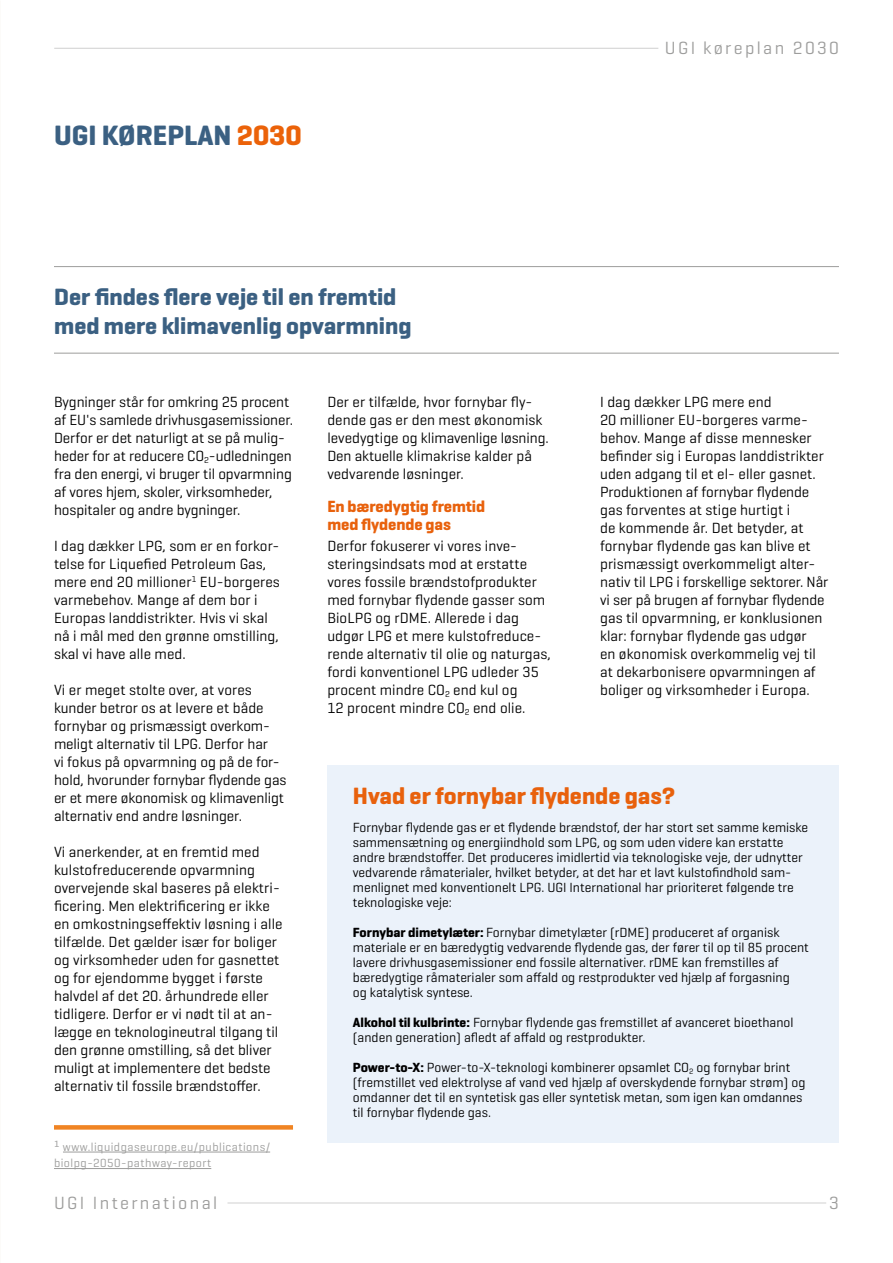
<style>
.page{position:relative;width:893px;height:1263px;background:#fff}
.page>*{position:absolute;margin:0;border:0;box-sizing:border-box;transform-origin:0 0}
.t1{font:700 28.5px "Geogrotesque";color:#3b6082}
.t2{font:700 24px/28.8px "Geogrotesque";color:#3b6082}
.t3{font:700 24px "Geogrotesque";color:#e8610c}
.t4{font:18px "Geogrotesque";letter-spacing:.13em;color:#9d9d9c}
.t5{font:700 16.5px/18px "Geogrotesque";letter-spacing:-.005em;color:#e8610c}
.t6{font:15px/18px "Geogrotesque";letter-spacing:.005em;color:#000}
.t7{font:13.5px/15px "Geogrotesque";color:#000}
.t8{font:12px/16.5px "Geogrotesque";letter-spacing:.04em;color:#9d9d9c}
.s1{color:#eb6209}
.s2{font-size:15px}
.s3{font-weight:700}
</style>
<div class="page">
<hr style="left:0;top:569px;width:1px;height:694px;background:#312321">
<hr style="left:54px;top:353px;width:785px;height:1px;background:#9d9d9c">
<hr style="left:54px;top:266px;width:785px;height:1px;background:#9d9d9c">
<hr style="left:63px;top:1152px;width:207px;height:1px;background:#9d9d9c">
<hr style="left:54px;top:1168px;width:157px;height:1px;background:#9d9d9c">
<div style="left:54px;top:1125px;width:239px;height:5px;background:#f08423"></div>
<div style="left:327px;top:765px;width:512px;height:378px;background:#ebf2fa"></div>
<hr style="left:227px;top:1202px;width:599px;height:1px;background:#d0d0d0">
<hr style="left:54px;top:48px;width:604px;height:1px;background:#d0d0d0">
<h1 class="t1" style="left:54px;top:117px;width:249px">UGI KØREPLAN <span class="s1">2030</span></h1>
<h2 class="t2" style="left:54px;top:282px;width:359px">Der findes flere veje til en fremtid med mere klimavenlig opvarmning</h2>
<p class="t4" style="left:665px;top:37px;width:176px">UGI køreplan 2030</p>
<p class="t6" style="left:54px;top:393px;width:241px">Bygninger står for omkring 25 procent af EU's samlede drivhusgasemissioner.<br>Derfor er det naturligt at se på mulig&shy;heder for at reducere CO<sub>2</sub>-udledningen fra den energi, vi bruger til opvarmning af vores hjem, skoler, virksomheder, hospitaler og andre bygninger.</p>
<p class="t6" style="left:54px;top:537px;width:227px">I dag dækker LPG, som er en forkor&shy;telse for Liquefied Petroleum Gas, mere end 20 millioner<sup>1</sup> EU-borgeres varmebehov. Mange af dem bor i<br>Europas landdistrikter. Hvis vi skal nå i mål med den grønne omstilling, skal vi have alle med.</p>
<p class="t6" style="left:54px;top:681px;width:234px">Vi er meget stolte over, at vores kunder betror os at levere et både fornybar og prismæssigt overkom&shy;meligt alternativ til LPG. Derfor har<br>vi fokus på opvarmning og på de for&shy;hold, hvorunder fornybar flydende gas er et mere økonomisk og klimavenligt alternativ end andre løsninger.</p>
<p class="t6" style="left:54px;top:843px;width:230px">Vi anerkender, at en fremtid med kulstofreducerende opvarmning overvejende skal baseres på elektri&shy;ficering. Men elektrificering er ikke en omkostningseffektiv løsning i alle tilfælde. Det gælder især for boliger og virksomheder uden for gasnettet og for ejendomme bygget i første halvdel af det 20. århundrede eller tidligere. Derfor er vi nødt til at an&shy;lægge en teknologineutral tilgang til den grønne omstilling, så det bliver muligt at implementere det bedste alternativ til fossile brændstoffer.</p>
<p class="t8" style="left:54px;top:1138px;width:218px"><span class="s2">¹</span> www.liquidgaseurope.eu/publications/ biolpg-2050-pathway-report</p>
<p class="t6" style="left:327px;top:393px;width:223px">Der er tilfælde, hvor fornybar fly&shy;dende gas er den mest økonomisk levedygtige og klimavenlige løsning.<br>Den aktuelle klimakrise kalder på vedvarende løsninger.</p>
<p class="t5" style="left:327px;top:498px;width:159px">En bæredygtig fremtid med flydende gas</p>
<p class="t6" style="left:327px;top:537px;width:225px">Derfor fokuserer vi vores inve&shy;steringsindsats mod at erstatte vores fossile brændstofprodukter med fornybar flydende gasser som<br>BioLPG og rDME. Allerede i dag udgør LPG et mere kulstofreduce&shy;rende alternativ til olie og naturgas, fordi konventionel LPG udleder 35 procent mindre CO<sub>2</sub> end kul og<br>12 procent mindre CO<sub>2</sub> end olie.</p>
<p class="t6" style="left:600px;top:393px;width:230px">I dag dækker LPG mere end<br>20 millioner EU-borgeres varme&shy;behov. Mange af disse mennesker befinder sig i Europas landdistrikter uden adgang til et el- eller gasnet.<br>Produktionen af fornybar flydende gas forventes at stige hurtigt i<br>de kommende år. Det betyder, at fornybar flydende gas kan blive et prismæssigt overkommeligt alter&shy;nativ til LPG i forskellige sektorer. Når vi ser på brugen af fornybar flydende gas til opvarmning, er konklusionen klar: fornybar flydende gas udgør<br>en økonomisk overkommelig vej til at dekarbonisere opvarmningen af boliger og virksomheder i Europa.</p>
<h2 class="t3" style="left:353px;top:781px;width:324px">Hvad er fornybar flydende gas?</h2>
<p class="t7" style="left:353px;top:820px;width:457px">Fornybar flydende gas er et flydende brændstof, der har stort set samme kemiske sammensætning og energiindhold som LPG, og som uden videre kan erstatte andre brændstoffer. Det produceres imidlertid via teknologiske veje, der udnytter vedvarende råmaterialer, hvilket betyder, at det har et lavt kulstofindhold sam&shy;menlignet med konventionelt LPG. UGI International har prioriteret følgende tre teknologiske veje:</p>
<p class="t7" style="left:353px;top:925px;width:458px"><span class="s3">Fornybar dimetylæter:</span> Fornybar dimetylæter (rDME) produceret af organisk materiale er en bæredygtig vedvarende flydende gas, der fører til op til 85 procent lavere drivhusgasemissioner end fossile alternativer. rDME kan fremstilles af bæredygtige råmaterialer som affald og restprodukter ved hjælp af forgasning<br>og katalytisk syntese.</p>
<p class="t7" style="left:353px;top:1015px;width:442px"><span class="s3">Alkohol til kulbrinte:</span> Fornybar flydende gas fremstillet af avanceret bioethanol (anden generation) afledt af affald og restprodukter.</p>
<p class="t7" style="left:353px;top:1060px;width:454px"><span class="s3">Power-to-X:</span> Power-to-X-teknologi kombinerer opsamlet CO<sub>2</sub> og fornybar brint (fremstillet ved elektrolyse af vand ved hjælp af overskydende fornybar strøm) og omdanner det til en syntetisk gas eller syntetisk metan, som igen kan omdannes til fornybar flydende gas.</p>
<p class="t4" style="left:54px;top:1191px;width:165px">UGI International</p>
<p class="t4" style="left:829px;top:1191px;width:11px">3</p>
</div>
